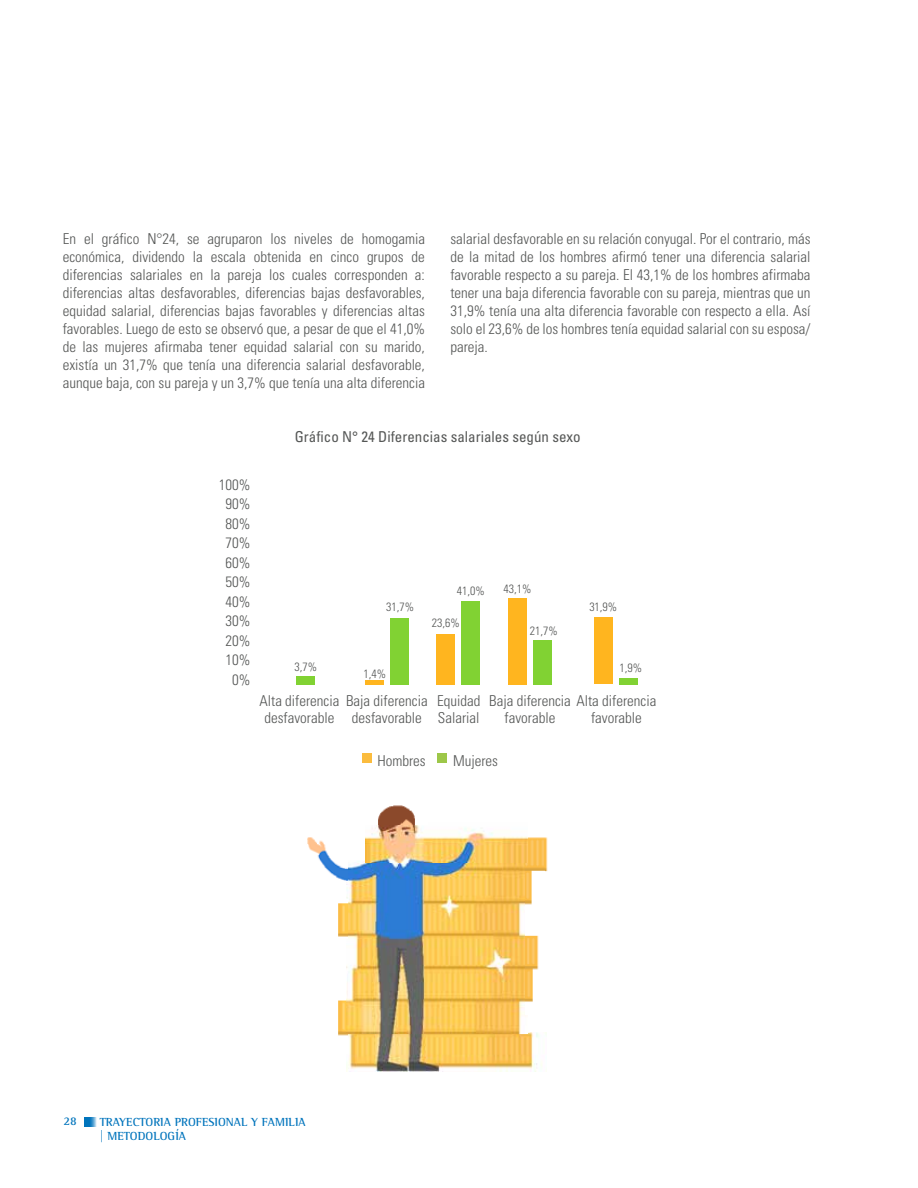
<style>
.page{position:relative;width:918px;height:1188px;background:#fff}
.page>*{position:absolute;margin:0;border:0;box-sizing:border-box;transform-origin:0 0}
.t1{font:300 condensed 15px/18px "Univers";color:#555756}
.t2{font:condensed 15px "Univers";color:#555756}
.t3{font:700 12px/14.4px "Agfa Rotis Semi Serif";color:#0074bc}
.t4{font:300 condensed 12px "Univers";color:#555756}
</style>
<div class="page">
<img style="left:346px;top:1032px;width:201px;height:40px">
<img style="left:338px;top:1000px;width:10px;height:53px">
<img style="left:346px;top:861px;width:181px;height:173px">
<img style="left:525px;top:837px;width:20px;height:178px">
<img style="left:338px;top:899px;width:10px;height:40px">
<img style="left:545px;top:837px;width:3px;height:35px">
<img style="left:308px;top:844px;width:40px;height:38px">
<img style="left:366px;top:825px;width:161px;height:38px">
<img style="left:307px;top:837px;width:17px;height:7px">
<img style="left:378px;top:805px;width:37px;height:20px">
<svg style="left:84px;top:1117px;width:13px;height:10px"></svg>
<div style="left:362px;top:753px;width:10px;height:10px;background:#fbbc3e"></div>
<div style="left:437px;top:753px;width:10px;height:10px;background:#9dc749"></div>
<div style="left:365px;top:680px;width:19px;height:5px;background:#ffb51f"></div>
<div style="left:437px;top:634px;width:18px;height:50px;background:#ffb51f"></div>
<div style="left:508px;top:598px;width:19px;height:86px;background:#ffb51f"></div>
<div style="left:594px;top:618px;width:18px;height:66px;background:#ffb51f"></div>
<div style="left:391px;top:618px;width:18px;height:67px;background:#81d233"></div>
<div style="left:462px;top:601px;width:18px;height:83px;background:#81d233"></div>
<div style="left:534px;top:640px;width:18px;height:44px;background:#81d233"></div>
<div style="left:619px;top:678px;width:19px;height:6px;background:#81d233"></div>
<div style="left:297px;top:676px;width:18px;height:9px;background:#81d233"></div>
<p class="t1" style="left:63px;top:230px;width:364px;text-align:justify">En el gráfico N°24, se agruparon los niveles de homogamia económica, dividendo la escala obtenida en cinco grupos de diferencias salariales en la pareja los cuales corresponden a: diferencias altas desfavorables, diferencias bajas desfavorables, equidad salarial, diferencias bajas favorables y diferencias altas favorables. Luego de esto se observó que, a pesar de que el 41,0% de las mujeres afirmaba tener equidad salarial con su marido, existía un 31,7% que tenía una diferencia salarial desfavorable, aunque baja, con su pareja y un 3,7% que tenía una alta diferencia</p>
<p class="t1" style="left:450px;top:230px;width:362px;text-align:justify">salarial desfavorable en su relación conyugal. Por el contrario, más de la mitad de los hombres afirmó tener una diferencia salarial favorable respecto a su pareja. El 43,1% de los hombres afirmaba tener una baja diferencia favorable con su pareja, mientras que un 31,9% tenía una alta diferencia favorable con respecto a ella. Así solo el 23,6% de los hombres tenía equidad salarial con su esposa/ pareja.</p>
<p class="t2" style="left:295px;top:427px;width:287px">Gráfico N° 24 Diferencias salariales según sexo</p>
<p class="t1" style="left:219px;top:475px;width:33px;line-height:19.5px;text-align:right">100%<br>90%<br>80%<br>70%<br>60%<br>50%<br>40%<br>30%<br>20%<br>10%<br>0%</p>
<p class="t4" style="left:386px;top:599px;width:29px">31,7%</p>
<p class="t4" style="left:457px;top:584px;width:29px">41,0%</p>
<p class="t4" style="left:432px;top:616px;width:29px">23,6%</p>
<p class="t4" style="left:503px;top:582px;width:29px">43,1%</p>
<p class="t4" style="left:530px;top:623px;width:29px">21,7%</p>
<p class="t4" style="left:589px;top:599px;width:29px">31,9%</p>
<p class="t4" style="left:294px;top:660px;width:24px">3,7%</p>
<p class="t1" style="left:264px;top:708px;width:71px">desfavorable</p>
<p class="t4" style="left:619px;top:660px;width:24px">1,9%</p>
<p class="t4" style="left:364px;top:667px;width:24px">1,4%</p>
<p class="t1" style="left:352px;top:693px;width:77px;line-height:16.5px;text-indent:-92px">Alta diferencia Baja diferencia desfavorable</p>
<p class="t1" style="left:437px;top:693px;width:45px;line-height:16.5px">Equidad<br>Salarial</p>
<p class="t1" style="left:505px;top:693px;width:153px;line-height:16.5px;text-indent:-15px">Baja diferencia Alta diferencia favorable</p>
<p class="t1" style="left:591px;top:708px;width:52px">favorable</p>
<p class="t1" style="left:377px;top:752px;width:50px">Hombres</p>
<p class="t1" style="left:453px;top:752px;width:46px">Mujeres</p>
<p class="t3" style="left:63px;top:1114px;width:15px">28</p>
<p class="t3" style="left:100px;top:1114px;width:208px">TRAYECTORIA PROFESIONAL Y FAMILIA | METODOLOGÍA</p>
</div>
